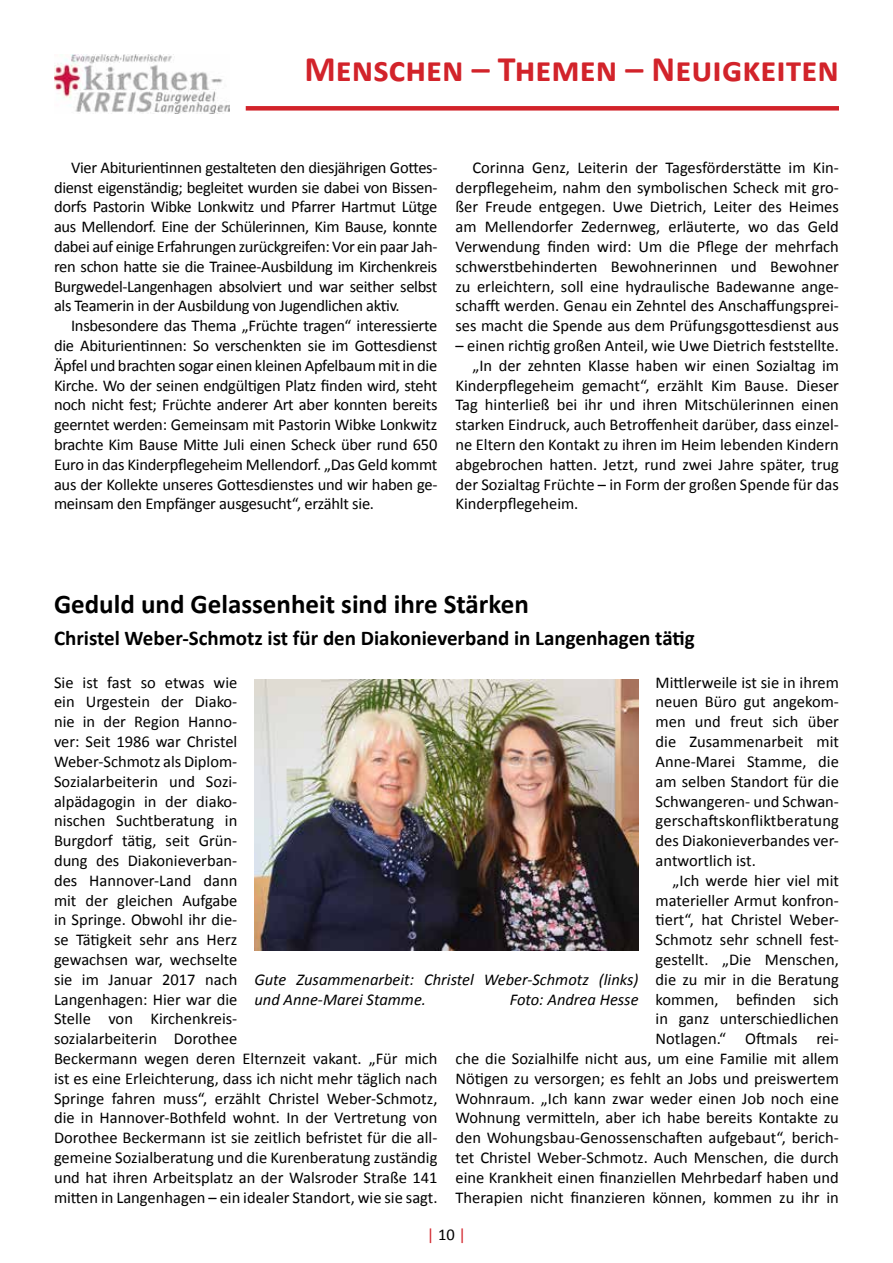
<style>
.page{position:relative;width:893px;height:1263px;background:#fff}
.page>*{position:absolute;margin:0;border:0;box-sizing:border-box;transform-origin:0 0}
.t1{font:700 36px "Calibri";color:#d2232a}
.t2{font:700 27px "Calibri";color:#000}
.t3{font:700 21px "Calibri";color:#000}
.t4{font:16.5px/19.8px "Calibri";color:#000;text-align:justify}
.t5{font:italic 16.5px/19.8px "Calibri";color:#000}
.t6{font:16.5px "Calibri";color:#d2232a}
.s1{color:#000}
</style>
<div class="page">
<img style="left:54px;top:54px;width:176px;height:59px">
<div style="left:246px;top:106px;width:593px;height:5px;background:#d2232a"></div>
<img style="left:254px;top:679px;width:385px;height:271px">
<h1 class="t1" style="left:304px;top:46px;width:536px">Menschen – Themen – Neuigkeiten</h1>
<p class="t4" style="left:54px;top:157px;width:385px;text-indent:17px">Vier Abiturientinnen gestalteten den diesjährigen Gottes&shy;dienst eigenständig; begleitet wurden sie dabei von Bissen&shy;dorfs Pastorin Wibke Lonkwitz und Pfarrer Hartmut Lütge aus Mellendorf. Eine der Schülerinnen, Kim Bause, konnte dabei auf einige Erfahrungen zurückgreifen: Vor ein paar Jah&shy;ren schon hatte sie die Trainee-Ausbildung im Kirchenkreis Burgwedel-Langenhagen absolviert und war seither selbst als Teamerin in der Ausbildung von Jugendlichen aktiv.</p>
<p class="t4" style="left:54px;top:316px;width:385px;text-indent:17px">Insbesondere das Thema „Früchte tragen“ interessierte die Abiturientinnen: So verschenkten sie im Gottesdienst Äpfel und brachten sogar einen kleinen Apfelbaum mit in die Kirche. Wo der seinen endgültigen Platz finden wird, steht noch nicht fest; Früchte anderer Art aber konnten bereits geerntet werden: Gemeinsam mit Pastorin Wibke Lonkwitz brachte Kim Bause Mitte Juli einen Scheck über rund 650<br>Euro in das Kinderpflegeheim Mellendorf. „Das Geld kommt aus der Kollekte unseres Gottesdienstes und wir haben ge&shy;meinsam den Empfänger ausgesucht“, erzählt sie.</p>
<p class="t4" style="left:455px;top:157px;width:385px;text-indent:17px">Corinna Genz, Leiterin der Tagesförderstätte im Kin&shy;derpflegeheim, nahm den symbolischen Scheck mit gro&shy;ßer Freude entgegen. Uwe Dietrich, Leiter des Heimes am Mellendorfer Zedernweg, erläuterte, wo das Geld Verwendung finden wird: Um die Pflege der mehrfach schwerstbehinderten Bewohnerinnen und Bewohner zu erleichtern, soll eine hydraulische Badewanne ange&shy;schafft werden. Genau ein Zehntel des Anschaffungsprei&shy;ses macht die Spende aus dem Prüfungsgottesdienst aus</p>
<p class="t4" style="left:455px;top:336px;width:385px">– einen richtig großen Anteil, wie Uwe Dietrich feststellte.</p>
<p class="t4" style="left:472px;top:355px;width:368px">„In der zehnten Klasse haben wir einen Sozialtag im</p>
<p class="t4" style="left:455px;top:375px;width:385px">Kinderpflegeheim gemacht“, erzählt Kim Bause. Dieser</p>
<p class="t4" style="left:455px;top:395px;width:385px">Tag hinterließ bei ihr und ihren Mitschülerinnen einen</p>
<p class="t4" style="left:455px;top:415px;width:385px">starken Eindruck, auch Betroffenheit darüber, dass einzel-</p>
<p class="t4" style="left:455px;top:435px;width:385px">ne Eltern den Kontakt zu ihren im Heim lebenden Kindern</p>
<p class="t4" style="left:455px;top:454px;width:385px">abgebrochen hatten. Jetzt, rund zwei Jahre später, trug</p>
<p class="t4" style="left:455px;top:474px;width:385px">der Sozialtag Früchte – in Form der großen Spende für das</p>
<p class="t4" style="left:455px;top:494px;width:124px">Kinderpflegeheim.</p>
<h2 class="t2" style="left:54px;top:587px;width:476px">Geduld und Gelassenheit sind ihre Stärken</h2>
<p class="t3" style="left:54px;top:625px;width:642px">Christel Weber-Schmotz ist für den Diakonieverband in Langenhagen tätig</p>
<p class="t4" style="left:54px;top:672px;width:385px;text-align:left">Sie ist fast so etwas wie<br>ein Urgestein der Diako-<br>nie in der Region Hanno-<br>ver: Seit 1986 war Christel<br>Weber-Schmotz als Diplom-<br>Sozialarbeiterin und Sozi-<br>alpädagogin in der diako-<br>nischen Suchtberatung in<br>Burgdorf tätig, seit Grün-<br>dung des Diakonieverban-<br>des Hannover-Land dann<br>mit der gleichen Aufgabe<br>in Springe. Obwohl ihr die-<br>se Tätigkeit sehr ans Herz<br>gewachsen war, wechselte<br>sie im Januar 2017 nach<br>Langenhagen: Hier war die<br>Stelle von Kirchenkreis-<br>sozialarbeiterin Dorothee<br>Beckermann wegen deren Elternzeit vakant. „Für mich ist es eine Erleichterung, dass ich nicht mehr täglich nach Springe fahren muss“, erzählt Christel Weber-Schmotz, die in Hannover-Bothfeld wohnt. In der Vertretung von Dorothee Beckermann ist sie zeitlich befristet für die all&shy;gemeine Sozialberatung und die Kurenberatung zuständig und hat ihren Arbeitsplatz an der Walsroder Straße 141 mitten in Langenhagen – ein idealer Standort, wie sie sagt.</p>
<p class="t4" style="left:656px;top:672px;width:185px">Mittlerweile ist sie in ihrem neuen Büro gut angekom&shy;men und freut sich über die Zusammenarbeit mit Anne-Marei Stamme, die am selben Standort für die Schwangeren- und Schwan&shy;gerschaftskonfliktberatung des Diakonieverbandes ver&shy;antwortlich ist.</p>
<p class="t4" style="left:455px;top:870px;width:385px;text-align:right">„Ich werde hier viel mit<br>materieller Armut konfron-<br>tiert“, hat Christel Weber-<br>Schmotz sehr schnell fest-<br>gestellt. „Die Menschen,<br>die zu mir in die Beratung<br>kommen, befinden sich<br>in ganz unterschiedlichen<br>Notlagen.“ Oftmals rei-<br>che die Sozialhilfe nicht aus, um eine Familie mit allem Nötigen zu versorgen; es fehlt an Jobs und preiswertem Wohnraum. „Ich kann zwar weder einen Job noch eine Wohnung vermitteln, aber ich habe bereits Kontakte zu den Wohungsbau-Genossenschaften aufgebaut“, berich&shy;tet Christel Weber-Schmotz. Auch Menschen, die durch eine Krankheit einen finanziellen Mehrbedarf haben und Therapien nicht finanzieren können, kommen zu ihr in</p>
<p class="t5" style="left:254px;top:969px;width:386px">Gute Zusammenarbeit: Christel Weber-Schmotz (links) und Anne-Marei Stamme.</p>
<p class="t5" style="left:510px;top:988px;width:130px">Foto: Andrea Hesse</p>
<p class="t6" style="left:427px;top:1224px;width:41px">| <span class="s1">10</span> |</p>
</div>
